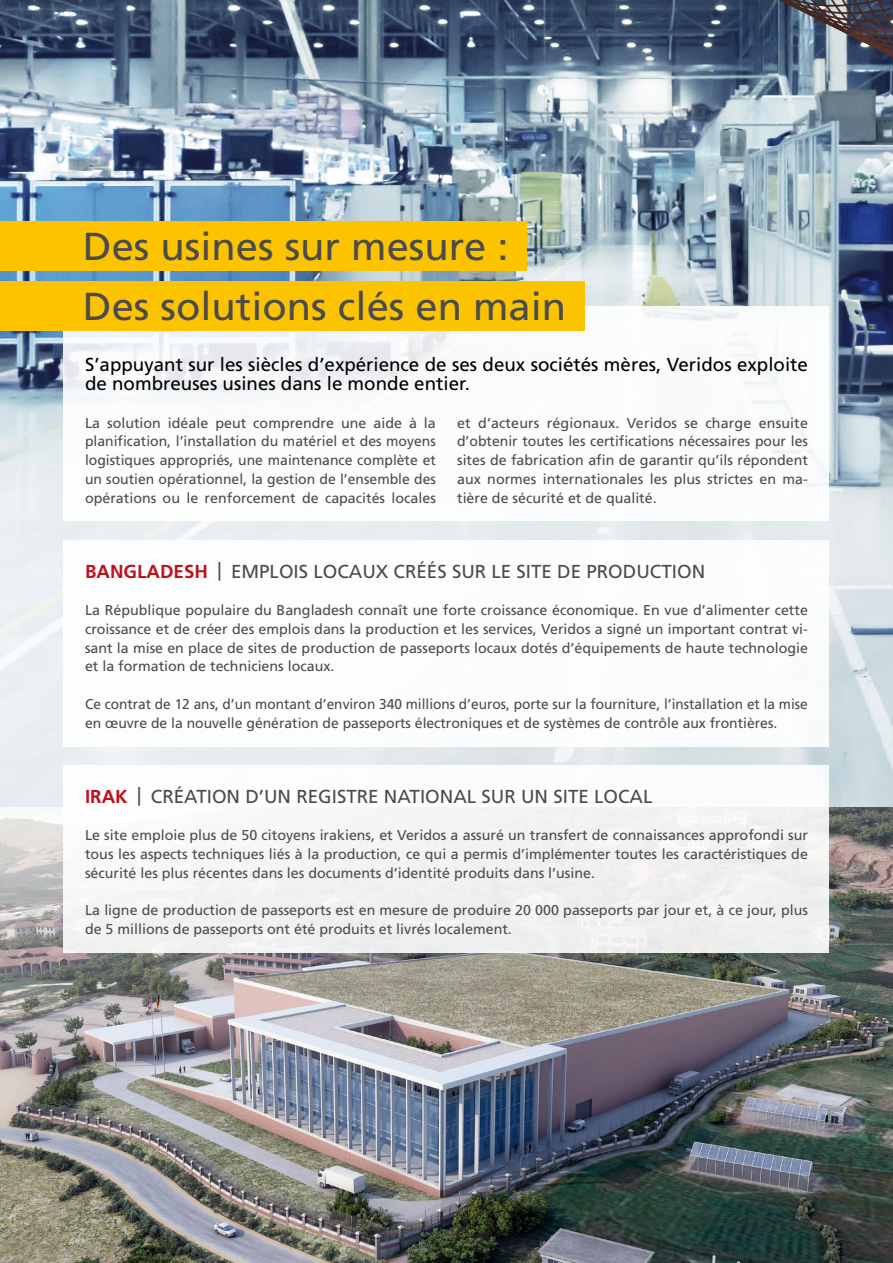
<style>
.page{position:relative;width:893px;height:1263px;background:#fff}
.page>*{position:absolute;margin:0;border:0;box-sizing:border-box;transform-origin:0 0}
.t1{font:39px/60.3px "Frutiger";color:#4b4b4d}
.t2{font:18.75px/18.8px "Frutiger";color:#000}
.t3{font:18.75px "Frutiger";color:#4b4b4d}
.t4{font:14.25px/18.8px "Frutiger";color:#4b4b4d;text-align:justify}
.t5{font:14.25px/18.8px "Frutiger";color:#4b4b4d;scale:.96 1}
.s1{font-weight:700;color:#bd1220}
</style>
<div class="page">
<img style="left:0;top:0;width:893px;height:1263px">
<div style="left:64px;top:306px;width:765px;height:215px;background:#fff"></div>
<div style="left:64px;top:540px;width:765px;height:206px;background:#fff"></div>
<div style="left:64px;top:765px;width:765px;height:188px;background:#f3f3f3"></div>
<div style="left:0;top:221px;width:527px;height:50px;background:#fcc400"></div>
<div style="left:0;top:282px;width:585px;height:49px;background:#fcc400"></div>
<h1 class="t1" style="left:83px;top:216px;width:485px">Des usines sur mesure :<br>Des solutions clés en main</h1>
<h2 class="t2" style="left:85px;top:356px;width:724px">S’appuyant sur les siècles d’expérience de ses deux sociétés mères, Veridos exploite de nombreuses usines dans le monde entier.</h2>
<p class="t4" style="left:85px;top:413px;width:352px">La solution idéale peut comprendre une aide à la planification, l’installation du matériel et des moyens logistiques appropriés, une maintenance complète et un soutien opérationnel, la gestion de l’ensemble des opérations ou le renforcement de capacités locales</p>
<p class="t4" style="left:457px;top:413px;width:352px">et d’acteurs régionaux. Veridos se charge ensuite d’obtenir toutes les certifications nécessaires pour les sites de fabrication afin de garantir qu’ils répondent aux normes internationales les plus strictes en ma&shy;tière de sécurité et de qualité.</p>
<h2 class="t3" style="left:85px;top:560px;width:622px"><span class="s1">BANGLADESH</span> | EMPLOIS LOCAUX CRÉÉS SUR LE SITE DE PRODUCTION</h2>
<p class="t4" style="left:85px;top:601px;width:724px">La République populaire du Bangladesh connaît une forte croissance économique. En vue d’alimenter cette croissance et de créer des emplois dans la production et les services, Veridos a signé un important contrat vi&shy;sant la mise en place de sites de production de passeports locaux dotés d’équipements de haute technologie et la formation de techniciens locaux.</p>
<p class="t5" style="left:85px;top:695px;width:754px">Ce contrat de 12 ans, d’un montant d’environ 340 millions d’euros, porte sur la fourniture, l’installation et la mise en œuvre de la nouvelle génération de passeports électroniques et de systèmes de contrôle aux frontières.</p>
<h2 class="t3" style="left:85px;top:785px;width:569px"><span class="s1">IRAK</span> | CRÉATION D’UN REGISTRE NATIONAL SUR UN SITE LOCAL</h2>
<p class="t4" style="left:85px;top:826px;width:724px">Le site emploie plus de 50 citoyens irakiens, et Veridos a assuré un transfert de connaissances approfondi sur tous les aspects techniques liés à la production, ce qui a permis d’implémenter toutes les caractéristiques de sécurité les plus récentes dans les documents d’identité produits dans l’usine.</p>
<p class="t4" style="left:85px;top:901px;width:724px">La ligne de production de passeports est en mesure de produire 20 000 passeports par jour et, à ce jour, plus de 5 millions de passeports ont été produits et livrés localement.</p>
</div>
